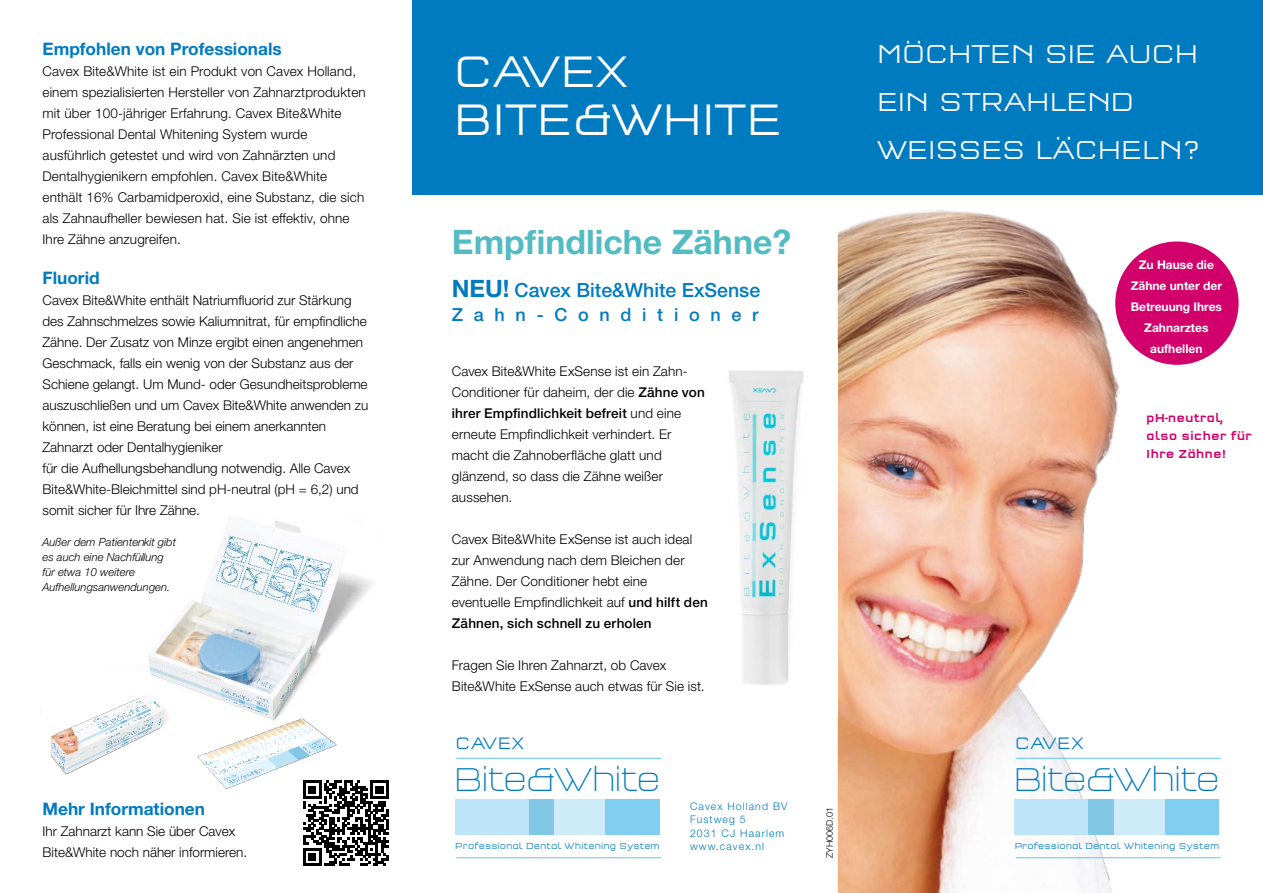
<style>
.page{position:relative;width:1263px;height:893px;background:#fff}
.page>*{position:absolute;margin:0;border:0;box-sizing:border-box;transform-origin:0 0}
.t1{font:300 45.75px/48px "Q Type Square";color:#fff}
.t2{font:200 34.2px "Q Type Square";letter-spacing:-.045em;color:#007bc0}
.t3{font:700 33.75px "Helvetica Neue LT Std";color:#52bcc2}
.t4{font:300 27px/48px "Q Type Square";color:#fff}
.t5{font:500 19.5px "Helvetica Neue LT Std";color:#007bc0}
.t6{font:500 18px "Helvetica Neue LT Std";letter-spacing:.595em;color:#007bc0}
.t7{font:700 17.25px "Helvetica Neue LT Std";color:#007bc0}
.t8{font:300 17.25px "Q Type Square";letter-spacing:.04em;color:#007bc0}
.t9{font:300 13.5px/21px "Helvetica Neue LT Std";letter-spacing:.01em;color:#000}
.t10{font:700 12px/20.9px "Helvetica Neue LT Std";color:#fff;text-align:center}
.t11{font:500 12px/18px "Q Type Square";color:#d2006b}
.t12{font:italic 300 11.25px/15px "Helvetica Neue LT Std";color:#000}
.t13{font:300 10.5px/13.5px "Helvetica Neue LT Std";letter-spacing:.1em;color:#007bc0}
.t14{font:300 9px "Helvetica Neue LT Std";color:#000}
.t15{font:300 8.85px "Q Type Square";color:#007bc0}
.s1{font-weight:700;font-size:24px}
.s2{font-weight:500}
</style>
<div class="page">
<div style="left:412px;top:0;width:851px;height:194px;background:#007bc0"></div>
<hr style="left:456px;top:857px;width:205px;height:1px;background:#5ec5ed">
<div style="left:605px;top:800px;width:55px;height:35px;background:#81cff0"></div>
<div style="left:550px;top:800px;width:55px;height:35px;background:#ceebf9"></div>
<div style="left:520px;top:800px;width:34px;height:35px;background:#83c7e6"></div>
<div style="left:455px;top:800px;width:73px;height:35px;background:#bde4f7"></div>
<hr style="left:456px;top:758px;width:205px;height:1px;background:#5ec5ed">
<img style="left:197px;top:729px;width:140px;height:60px">
<img style="left:51px;top:698px;width:108px;height:77px">
<img style="left:142px;top:521px;width:231px;height:208px">
<img style="left:838px;top:210px;width:304px;height:683px">
<hr style="left:1016px;top:857px;width:204px;height:1px;background:#5ec5ed">
<div style="left:1164px;top:800px;width:55px;height:35px;background:#81cff0"></div>
<div style="left:1110px;top:800px;width:54px;height:35px;background:#ceebf9"></div>
<div style="left:1080px;top:800px;width:33px;height:35px;background:#83c7e6"></div>
<div style="left:1014px;top:800px;width:74px;height:35px;background:#bde4f7"></div>
<hr style="left:1016px;top:758px;width:204px;height:1px;background:#5ec5ed">
<div style="left:1115px;top:241px;width:123px;height:124px;background:#d2006b;border-radius:50%"></div>
<img style="left:728px;top:370px;width:76px;height:315px">
<svg style="left:303px;top:780px;width:86px;height:86px"></svg>
<p class="t7" style="left:43px;top:38px;width:241px">Empfohlen von Professionals</p>
<p class="t9" style="left:43px;top:60px;width:325px">Cavex Bite&amp;White ist ein Produkt von Cavex Holland, einem spezialisierten Hersteller von Zahnarztprodukten mit über 100-jähriger Erfahrung. Cavex Bite&amp;White Professional Dental Whitening System wurde ausführlich getestet und wird von Zahnärzten und Dentalhygienikern empfohlen. Cavex Bite&amp;White enthält 16% Carbamidperoxid, eine Substanz, die sich als Zahnaufheller bewiesen hat. Sie ist effektiv, ohne Ihre Zähne anzugreifen.</p>
<p class="t7" style="left:43px;top:268px;width:59px">Fluorid</p>
<p class="t9" style="left:43px;top:290px;width:327px">Cavex Bite&amp;White enthält Natriumfluorid zur Stärkung des Zahnschmelzes sowie Kaliumnitrat, für empfindliche Zähne. Der Zusatz von Minze ergibt einen angenehmen Geschmack, falls ein wenig von der Substanz aus der Schiene gelangt. Um Mund- oder Gesundheitsprobleme auszuschließen und um Cavex Bite&amp;White anwenden zu können, ist eine Beratung bei einem anerkannten Zahnarzt oder Dentalhygieniker<br>für die Aufhellungsbehandlung notwendig. Alle Cavex Bite&amp;White-Bleichmittel sind pH-neutral (pH = 6,2) und somit sicher für Ihre Zähne.</p>
<p class="t12" style="left:43px;top:534px;width:135px">Außer dem Patientenkit gibt es auch eine Nachfüllung für etwa 10 weitere<br>Aufhellungsanwendungen.</p>
<p class="t7" style="left:43px;top:799px;width:164px">Mehr Informationen</p>
<p class="t9" style="left:43px;top:821px;width:206px">Ihr Zahnarzt kann Sie über Cavex<br>Bite&amp;White noch näher informieren.</p>
<h1 class="t1" style="left:454px;top:48px;width:329px">CAVEX<br>BITE&amp;WHITE</h1>
<h3 class="t3" style="left:452px;top:221px;width:341px">Empfindliche Zähne?</h3>
<h3 class="t5" style="left:452px;top:279px;width:310px"><span class="s1">NEU!</span> Cavex Bite&amp;White ExSense</h3>
<h3 class="t6" style="left:452px;top:304px;width:308px">Zahn-Conditioner</h3>
<p class="t9" style="left:452px;top:360px;width:254px">Cavex Bite&amp;White ExSense ist ein Zahn-Conditioner für daheim, der die <span class="s2">Zähne von ihrer Empfindlichkeit befreit</span> und eine erneute Empfindlichkeit verhindert. Er macht die Zahnoberfläche glatt und glänzend, so dass die Zähne weißer aussehen.</p>
<p class="t9" style="left:452px;top:528px;width:257px">Cavex Bite&amp;White ExSense ist auch ideal zur Anwendung nach dem Bleichen der Zähne. Der Conditioner hebt eine eventuelle Empfindlichkeit auf <span class="s2">und hilft den Zähnen, sich schnell zu erholen</span></p>
<p class="t9" style="left:452px;top:654px;width:254px">Fragen Sie Ihren Zahnarzt, ob Cavex<br>Bite&amp;White ExSense auch etwas für Sie ist.</p>
<p class="t8" style="left:456px;top:733px;width:70px">CAVEX</p>
<h2 class="t2" style="left:454px;top:759px;width:208px">Bite&amp;White</h2>
<p class="t15" style="left:455px;top:841px;width:206px">Professional Dental Whitening System</p>
<p class="t13" style="left:690px;top:799px;width:99px">Cavex Holland BV<br>Fustweg 5<br>2031 CJ Haarlem www.cavex.nl</p>
<p class="t14" style="left:824px;top:858px;width:52px;rotate:-90deg">ZYH006D.01</p>
<h3 class="t4" style="left:877px;top:30px;width:325px">MÖCHTEN SIE AUCH<br>EIN STRAHLEND<br>WEISSES LÄCHELN?</h3>
<p class="t10" style="left:1131px;top:254px;width:93px">Zu Hause die<br>Zähne unter der<br>Betreuung Ihres<br>Zahnarztes aufhellen</p>
<p class="t11" style="left:1146px;top:409px;width:107px">pH-neutral, also sicher für<br>Ihre Zähne!</p>
<p class="t8" style="left:1015px;top:733px;width:70px">CAVEX</p>
<h2 class="t2" style="left:1013px;top:759px;width:208px">Bite&amp;White</h2>
<p class="t15" style="left:1015px;top:841px;width:206px">Professional Dental Whitening System</p>
</div>
